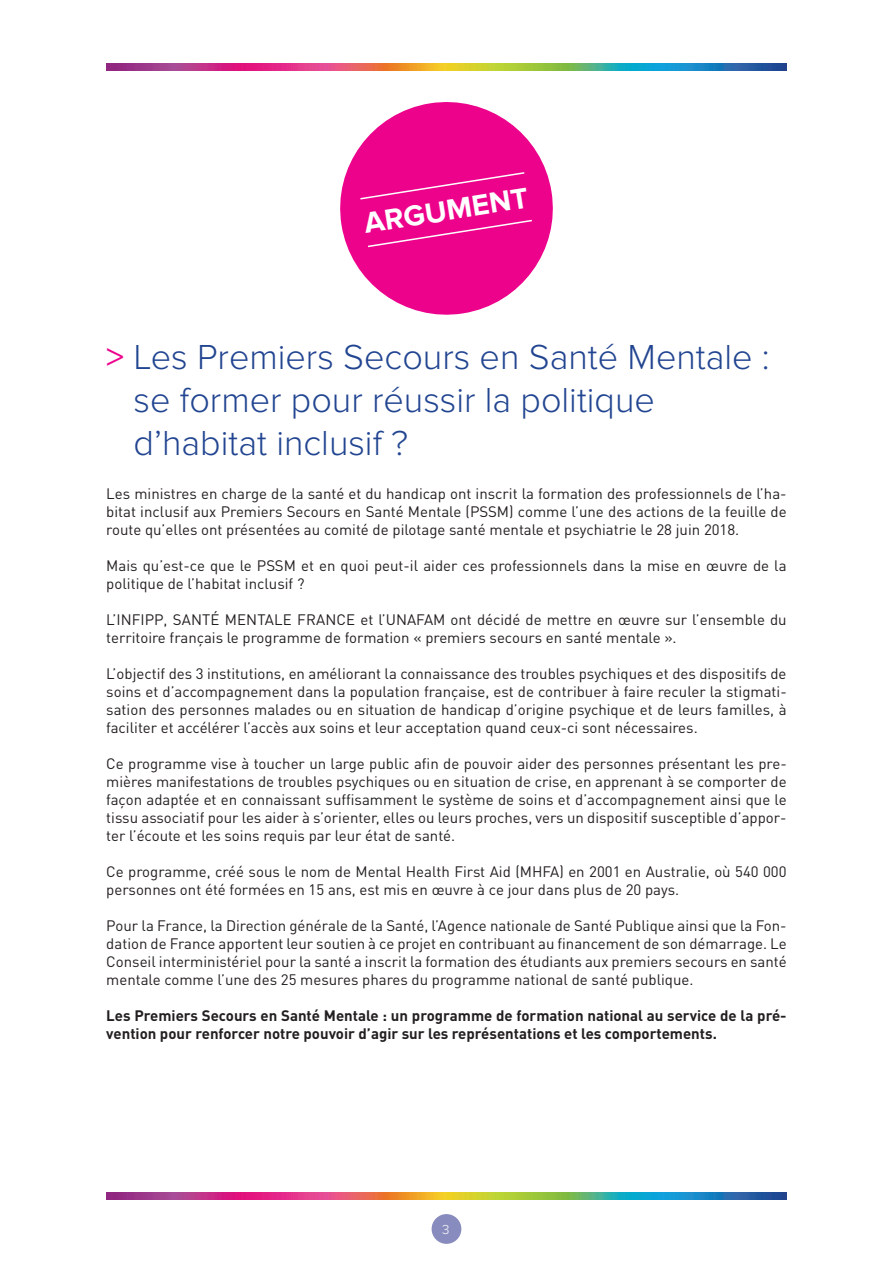
<style>
.page{position:relative;width:893px;height:1263px;background:#fff}
.page>*{position:absolute;margin:0;border:0;box-sizing:border-box;transform-origin:0 0}
.t1{font:300 36px/43.2px "Proxima Nova";color:#224591}
.t2{font:700 30px "Proxima Nova";color:#fff}
.t3{font:15px/18px "DIN Pro";color:#231f20;text-align:justify}
.t4{font:700 15px/18px "DIN Pro";color:#231f20}
.t5{font:300 13.5px "Proxima Nova";color:#fff}
.s1{font-weight:400;color:#ed028c}
</style>
<div class="page">
<img style="left:106px;top:64px;width:681px;height:6px">
<img style="left:106px;top:1193px;width:681px;height:6px">
<svg style="left:340px;top:102px;width:213px;height:213px;fill:#ed028c"></svg>
<svg style="left:359px;top:171px;width:167px;height:29px;background:#ed0e91"></svg>
<svg style="left:366px;top:219px;width:168px;height:29px;background:#ed0e91"></svg>
<div style="left:432px;top:1214px;width:29px;height:30px;background:#888bbd;border-radius:50%"></div>
<h2 class="t2" style="left:362px;top:206px;width:167px;rotate:-9deg">ARGUMENT</h2>
<h1 class="t1" style="left:134px;top:335px;width:638px;text-indent:-27px"><span class="s1">&gt;</span> Les Premiers Secours en Santé Mentale : se former pour réussir la politique d’habitat inclusif ?</h1>
<p class="t3" style="left:106px;top:483px;width:682px">Les ministres en charge de la santé et du handicap ont inscrit la formation des professionnels de l’ha&shy;bitat inclusif aux Premiers Secours en Santé Mentale (PSSM) comme l’une des actions de la feuille de route qu’elles ont présentées au comité de pilotage santé mentale et psychiatrie le 28 juin 2018.</p>
<p class="t3" style="left:106px;top:555px;width:682px">Mais qu’est-ce que le PSSM et en quoi peut-il aider ces professionnels dans la mise en œuvre de la politique de l’habitat inclusif ?</p>
<p class="t3" style="left:106px;top:609px;width:682px">L’INFIPP, SANTÉ MENTALE FRANCE et l’UNAFAM ont décidé de mettre en œuvre sur l’ensemble du territoire français le programme de formation « premiers secours en santé mentale ».</p>
<p class="t3" style="left:106px;top:663px;width:682px">L’objectif des 3 institutions, en améliorant la connaissance des troubles psychiques et des dispositifs de soins et d’accompagnement dans la population française, est de contribuer à faire reculer la stigmati&shy;sation des personnes malades ou en situation de handicap d’origine psychique et de leurs familles, à faciliter et accélérer l’accès aux soins et leur acceptation quand ceux-ci sont nécessaires.</p>
<p class="t3" style="left:106px;top:753px;width:682px">Ce programme vise à toucher un large public afin de pouvoir aider des personnes présentant les pre&shy;mières manifestations de troubles psychiques ou en situation de crise, en apprenant à se comporter de façon adaptée et en connaissant suffisamment le système de soins et d’accompagnement ainsi que le tissu associatif pour les aider à s’orienter, elles ou leurs proches, vers un dispositif susceptible d’appor&shy;ter l’écoute et les soins requis par leur état de santé.</p>
<p class="t3" style="left:106px;top:861px;width:682px">Ce programme, créé sous le nom de Mental Health First Aid (MHFA) en 2001 en Australie, où 540 000 personnes ont été formées en 15 ans, est mis en œuvre à ce jour dans plus de 20 pays.</p>
<p class="t3" style="left:106px;top:915px;width:682px">Pour la France, la Direction générale de la Santé, l’Agence nationale de Santé Publique ainsi que la Fon&shy;dation de France apportent leur soutien à ce projet en contribuant au financement de son démarrage. Le Conseil interministériel pour la santé a inscrit la formation des étudiants aux premiers secours en santé mentale comme l’une des 25 mesures phares du programme national de santé publique.</p>
<p class="t4" style="left:106px;top:1005px;width:682px">Les Premiers Secours en Santé Mentale : un programme de formation national au service de la pré&shy;vention pour renforcer notre pouvoir d’agir sur les représentations et les comportements.</p>
<p class="t5" style="left:442px;top:1222px;width:9px">3</p>
</div>
